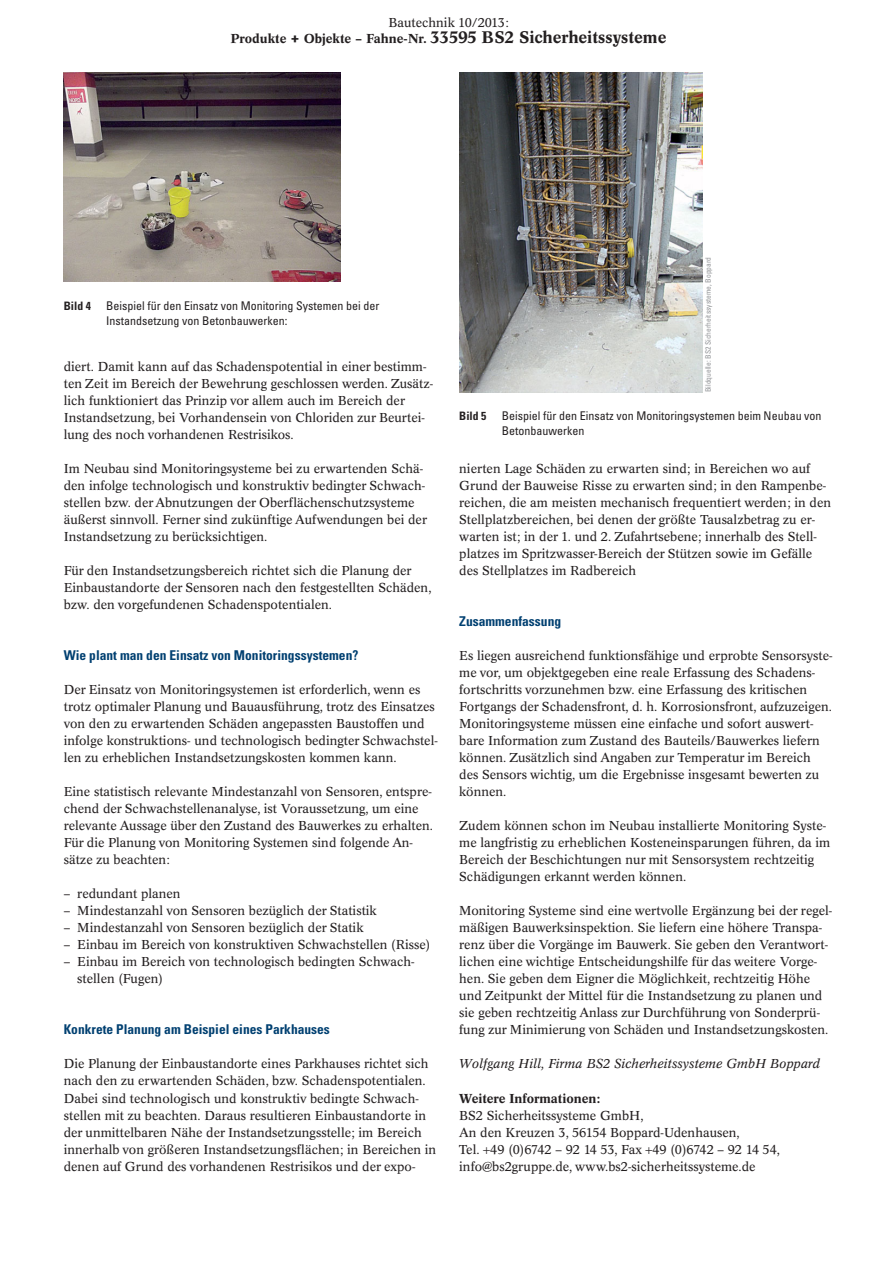
<style>
.page{position:relative;width:893px;height:1263px;background:#fff}
.page>*{position:absolute;margin:0;border:0;box-sizing:border-box;transform-origin:0 0}
.t1{font:700 condensed 13.5px "Univers LT Std";color:#004071}
.t2{font:12.75px/17px "Concorde BQ";color:#231f20}
.t3{font:500 12.75px/16.4px "Concorde BQ";color:#231f20;text-align:center}
.t4{font:italic 12.75px "Concorde BQ";color:#231f20}
.t5{font:condensed 12px/15px "Univers LT Std";color:#231f20}
.t6{font:700 condensed 11.7px "Univers LT Std";color:#231f20}
.t7{font:condensed 7.5px "Univers LT Std";color:#939598}
.s1{font-weight:400}
.s2{font-size:16.5px}
</style>
<div class="page">
<img style="left:459px;top:73px;width:244px;height:319px">
<img style="left:64px;top:73px;width:276px;height:208px">
<p class="t3" style="left:231px;top:14px;width:437px"><span class="s1">Bautechnik 10/2013:<br></span>Produkte + Objekte – Fahne-Nr. <span class="s2">33595 BS2 Sicherheitssysteme</span></p>
<p class="t6" style="left:64px;top:301px;width:29px">Bild 4</p>
<p class="t5" style="left:106px;top:299px;width:275px">Beispiel für den Einsatz von Monitoring Systemen bei der<br>Instandsetzung von Betonbauwerken:</p>
<p class="t2" style="left:64px;top:359px;width:371px">diert. Damit kann auf das Schadenspotential in einer bestimm&shy;ten Zeit im Bereich der Bewehrung geschlossen werden. Zusätz&shy;lich funktioniert das Prinzip vor allem auch im Bereich der Instandsetzung, bei Vorhandensein von Chloriden zur Beurtei&shy;lung des noch vorhandenen Restrisikos.</p>
<p class="t2" style="left:64px;top:461px;width:365px">Im Neubau sind Monitoringsysteme bei zu erwartenden Schä&shy;den infolge technologisch und konstruktiv bedingter Schwach&shy;stellen bzw. der Abnutzungen der Oberflächenschutzsysteme äußerst sinnvoll. Ferner sind zukünftige Aufwendungen bei der Instandsetzung zu berücksichtigen.</p>
<p class="t2" style="left:64px;top:563px;width:369px">Für den Instandsetzungsbereich richtet sich die Planung der<br>Einbaustandorte der Sensoren nach den festgestellten Schäden, bzw. den vorgefundenen Schadenspotentialen.</p>
<p class="t1" style="left:64px;top:650px;width:296px">Wie plant man den Einsatz von Monitoringssystemen?</p>
<p class="t2" style="left:64px;top:682px;width:375px">Der Einsatz von Monitoringsystemen ist erforderlich, wenn es trotz optimaler Planung und Bauausführung, trotz des Einsatzes von den zu erwartenden Schäden angepassten Baustoffen und infolge konstruktions- und technologisch bedingter Schwachstel&shy;len zu erheblichen Instandsetzungskosten kommen kann.</p>
<p class="t2" style="left:64px;top:784px;width:371px">Eine statistisch relevante Mindestanzahl von Sensoren, entspre&shy;chend der Schwachstellenanalyse, ist Voraussetzung, um eine relevante Aussage über den Zustand des Bauwerkes zu erhalten.<br>Für die Planung von Monitoring Systemen sind folgende An - sätze zu beachten:</p>
<p class="t2" style="left:64px;top:886px;width:118px">– redundant planen</p>
<p class="t2" style="left:64px;top:903px;width:315px">– Mindestanzahl von Sensoren bezüglich der Statistik</p>
<p class="t2" style="left:64px;top:920px;width:301px">– Mindestanzahl von Sensoren bezüglich der Statik</p>
<p class="t2" style="left:64px;top:937px;width:368px">– Einbau im Bereich von konstruktiven Schwachstellen (Risse)</p>
<p class="t2" style="left:77px;top:954px;width:339px;text-indent:-13px">– Einbau im Bereich von technologisch bedingten Schwach - stellen (Fugen)</p>
<p class="t1" style="left:64px;top:1025px;width:268px">Konkrete Planung am Beispiel eines Parkhauses</p>
<p class="t2" style="left:64px;top:1057px;width:374px">Die Planung der Einbaustandorte eines Parkhauses richtet sich nach den zu erwartenden Schäden, bzw. Schadenspotentialen.<br>Dabei sind technologisch und konstruktiv bedingte Schwach&shy;stellen mit zu beachten. Daraus resultieren Einbaustandorte in der unmittelbaren Nähe der Instandsetzungsstelle; im Bereich innerhalb von größeren Instandsetzungsflächen; in Bereichen in denen auf Grund des vorhandenen Restrisikos und der expo-</p>
<p class="t7" style="left:705px;top:392px;width:137px;rotate:-90deg">Bildquelle: BS2 Sicherheitssysteme, Boppard</p>
<p class="t6" style="left:459px;top:411px;width:29px">Bild 5</p>
<p class="t5" style="left:502px;top:409px;width:321px">Beispiel für den Einsatz von Monitoringsystemen beim Neubau von<br>Betonbauwerken</p>
<p class="t2" style="left:459px;top:461px;width:373px">nierten Lage Schäden zu erwarten sind; in Bereichen wo auf Grund der Bauweise Risse zu erwarten sind; in den Rampenbe&shy;reichen, die am meisten mechanisch frequentiert werden; in den Stellplatzbereichen, bei denen der größte Tausalzbetrag zu er&shy;warten ist; in der 1. und 2. Zufahrtsebene; innerhalb des Stell&shy;platzes im Spritzwasser-Bereich der Stützen sowie im Gefälle des Stellplatzes im Radbereich</p>
<p class="t1" style="left:459px;top:616px;width:103px">Zusammenfassung</p>
<p class="t2" style="left:459px;top:648px;width:375px">Es liegen ausreichend funktionsfähige und erprobte Sensorsyste&shy;me vor, um objektgegeben eine reale Erfassung des Schadens&shy;fortschritts vorzunehmen bzw. eine Erfassung des kritischen Fortgangs der Schadensfront, d. h. Korrosionsfront, aufzuzeigen.<br>Monitoringsysteme müssen eine einfache und sofort auswert - bare Information zum Zustand des Bauteils/Bauwerkes liefern können. Zusätzlich sind Angaben zur Temperatur im Bereich des Sensors wichtig, um die Ergebnisse insgesamt bewerten zu können.</p>
<p class="t2" style="left:459px;top:818px;width:373px">Zudem können schon im Neubau installierte Monitoring Syste&shy;me langfristig zu erheblichen Kosteneinsparungen führen, da im Bereich der Beschichtungen nur mit Sensorsystem rechtzeitig Schädigungen erkannt werden können.</p>
<p class="t2" style="left:459px;top:903px;width:374px">Monitoring Systeme sind eine wertvolle Ergänzung bei der regel&shy;mäßigen Bauwerksinspektion. Sie liefern eine höhere Transpa&shy;renz über die Vorgänge im Bauwerk. Sie geben den Verantwort&shy;lichen eine wichtige Entscheidungshilfe für das weitere Vorge&shy;hen. Sie geben dem Eigner die Möglichkeit, rechtzeitig Höhe und Zeitpunkt der Mittel für die Instandsetzung zu planen und sie geben rechtzeitig Anlass zur Durchführung von Sonderprü&shy;fung zur Minimierung von Schäden und Instandsetzungskosten.</p>
<p class="t4" style="left:459px;top:1058px;width:362px">Wolfgang Hill, Firma BS2 Sicherheitssysteme GmbH Boppard</p>
<p class="t3" style="left:459px;top:1090px;width:142px">Weitere Informationen:</p>
<p class="t2" style="left:459px;top:1108px;width:322px">BS2 Sicherheitssysteme GmbH,<br>An den Kreuzen 3, 56154 Boppard-Udenhausen,<br>Tel. 49 (0)6742 – 92 14 53, Fax 49 (0)6742 – 92 14 54, info@bs2gruppe.de, www.bs2-sicherheitssysteme.de</p>
</div>
